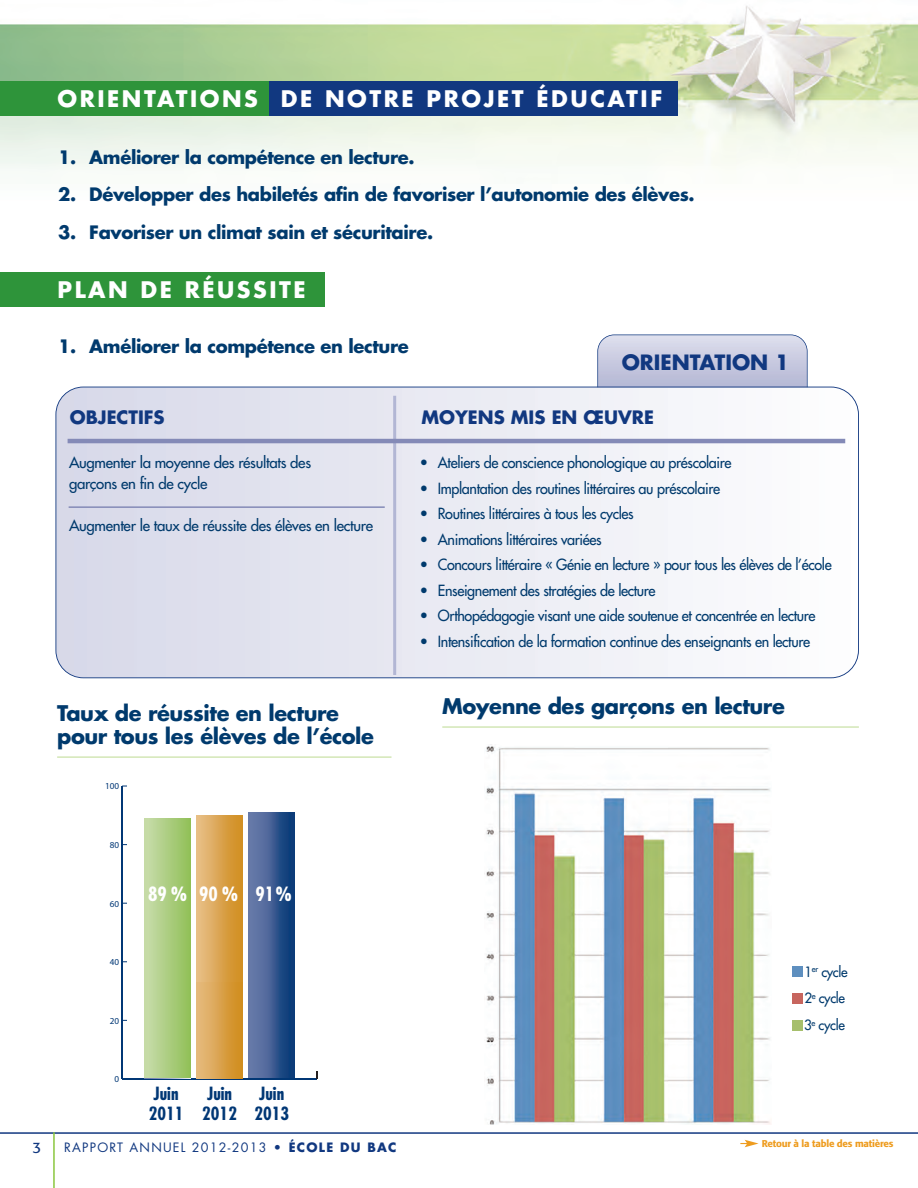
<style>
.page{position:relative;width:918px;height:1188px;background:#fff}
.page>*{position:absolute;margin:0;border:0;box-sizing:border-box;transform-origin:0 0}
.t1{font:700 22.2px "Futura";letter-spacing:.115em;color:#fff}
.t2{font:700 21px/22.5px "Futura";letter-spacing:-.02em;color:#003a6d}
.t3{font:700 20.55px "Futura";color:#113880}
.t4{font:700 condensed 19.2px "Futura";color:#fff}
.t5{font:700 18px "Futura";letter-spacing:-.02em;color:#003a6d}
.t6{font:700 18px "Futura";color:#113880}
.t7{font:700 condensed 17.7px/19px "Futura";color:#013775}
.t8{font:15px "Futura";letter-spacing:-.025em;color:#003a6d;scale:.96 1}
.t9{font:15px/21px "Futura";letter-spacing:-.025em;color:#003a6d}
.t10{font:15px "Formata";color:#113880}
.t11{font:13.8px/26.5px "Futura";letter-spacing:-.03em;color:#003a6d;scale:.96 1}
.t12{font:12.6px "Futura";letter-spacing:.1em;color:#113880}
.t13{font:500 9.75px "Formata";letter-spacing:-.02em;color:#ee9c1f}
.t14{font:9.15px "Myriad Pro";color:#013775}
.s1{font-weight:700}
</style>
<div class="page">
<svg style="left:598px;top:335px;width:209px;height:78px;background:#c6c8df"></svg>
<div style="left:597px;top:334px;width:211px;height:80px;border:2px solid #113880;border-radius:17px"></div>
<svg style="left:55px;top:387px;width:804px;height:291px"></svg>
<img style="left:0;top:6px;width:918px;height:289px">
<hr style="left:0;top:1132px;width:918px;height:2px;background:#113880">
<hr style="left:53px;top:1132px;width:2px;height:56px;background:#8bc63e">
<div style="left:0;top:81px;width:678px;height:35px;background:#113880"></div>
<svg style="left:740px;top:1140px;width:19px;height:7px"></svg>
<div style="left:0;top:81px;width:268px;height:35px;background:#2e943a"></div>
<div style="left:0;top:272px;width:324px;height:35px;background:#2e943a"></div>
<hr style="left:393px;top:396px;width:3px;height:279px;background:#b2b6d4">
<hr style="left:68px;top:439px;width:777px;height:4px;background:#848ab7">
<hr style="left:122px;top:1078px;width:195px;height:2px;background:#013775">
<svg style="left:316px;top:1072px;width:2px;height:7px"></svg>
<hr style="left:121px;top:786px;width:2px;height:293px;background:#013775">
<img style="left:248px;top:812px;width:47px;height:266px">
<img style="left:196px;top:815px;width:47px;height:264px">
<img style="left:144px;top:818px;width:47px;height:261px">
<hr style="left:57px;top:756px;width:335px;height:2px;background:#d3e6b6">
<hr style="left:442px;top:726px;width:417px;height:2px;background:#d3e6b6">
<hr style="left:69px;top:506px;width:316px;height:2px;background:#848ab7">
<img style="left:484px;top:746px;width:287px;height:378px">
<div style="left:792px;top:966px;width:11px;height:11px;background:#5e8fbf"></div>
<div style="left:792px;top:993px;width:11px;height:11px;background:#c7655e"></div>
<div style="left:792px;top:1020px;width:11px;height:11px;background:#a6bf6c"></div>
<h1 class="t1" style="left:57px;top:88px;width:606px">ORIENTATIONS DE NOTRE PROJET ÉDUCATIF</h1>
<p class="t5" style="left:58px;top:149px;width:358px">1. Améliorer la compétence en lecture.</p>
<p class="t5" style="left:58px;top:187px;width:638px">2. Développer des habiletés afin de favoriser l’autonomie des élèves.</p>
<p class="t5" style="left:58px;top:224px;width:376px">3. Favoriser un climat sain et sécuritaire.</p>
<h1 class="t1" style="left:57px;top:279px;width:250px">PLAN DE RÉUSSITE</h1>
<p class="t5" style="left:58px;top:338px;width:352px">1. Améliorer la compétence en lecture</p>
<h3 class="t3" style="left:622px;top:353px;width:169px">ORIENTATION 1</h3>
<p class="t6" style="left:70px;top:409px;width:96px">OBJECTIFS</p>
<p class="t6" style="left:421px;top:409px;width:234px">MOYENS MIS EN ŒUVRE</p>
<p class="t9" style="left:69px;top:453px;width:244px">Augmenter la moyenne des résultats des garçons en fin de cycle</p>
<p class="t9" style="left:69px;top:516px;width:306px">Augmenter le taux de réussite des élèves en lecture</p>
<h2 class="t2" style="left:57px;top:704px;width:318px">Taux de réussite en lecture pour tous les élèves de l’école</h2>
<p class="t14" style="left:105px;top:783px;width:16px">100</p>
<p class="t14" style="left:110px;top:842px;width:11px">80</p>
<p class="t14" style="left:110px;top:900px;width:11px">60</p>
<p class="t14" style="left:110px;top:959px;width:11px">40</p>
<p class="t14" style="left:110px;top:1017px;width:11px">20</p>
<p class="t14" style="left:114px;top:1076px;width:6px">0</p>
<p class="t4" style="left:148px;top:886px;width:41px">89%</p>
<p class="t4" style="left:199px;top:886px;width:94px">90 % 91%</p>
<p class="t7" style="left:149px;top:1086px;width:36px">Juin<br>2011</p>
<p class="t7" style="left:202px;top:1086px;width:36px">Juin<br>2012</p>
<p class="t7" style="left:254px;top:1086px;width:36px">Juin<br>2013</p>
<p class="t10" style="left:33px;top:1141px;width:10px">3</p>
<p class="t12" style="left:64px;top:1142px;width:334px">RAPPORT ANNUEL 2012-2013 <span class="s1">• ÉCOLE DU BAC</span></p>
<p class="t8" style="left:420px;top:455px;width:326px">• Ateliers de conscience phonologique au préscolaire</p>
<p class="t8" style="left:420px;top:481px;width:314px">• Implantation des routines littéraires au préscolaire</p>
<p class="t8" style="left:420px;top:506px;width:224px">• Routines littéraires à tous les cycles</p>
<p class="t8" style="left:420px;top:532px;width:191px">• Animations littéraires variées</p>
<p class="t8" style="left:420px;top:557px;width:431px">• Concours littéraire « Génie en lecture » pour tous les élèves de l’école</p>
<p class="t8" style="left:420px;top:583px;width:247px">• Enseignement des stratégies de lecture</p>
<p class="t8" style="left:420px;top:608px;width:414px">• Orthopédagogie visant une aide soutenue et concentrée en lecture</p>
<p class="t8" style="left:420px;top:634px;width:408px">• Intensification de la formation continue des enseignants en lecture</p>
<h2 class="t2" style="left:442px;top:697px;width:344px">Moyenne des garçons en lecture</h2>
<p class="t11" style="left:804px;top:960px;width:47px">1<sup>er</sup> cycle<br>2<sup>e</sup> cycle<br>3<sup>e</sup> cycle</p>
<p class="t13" style="left:762px;top:1139px;width:133px">Retour à la table des matières</p>
</div>
